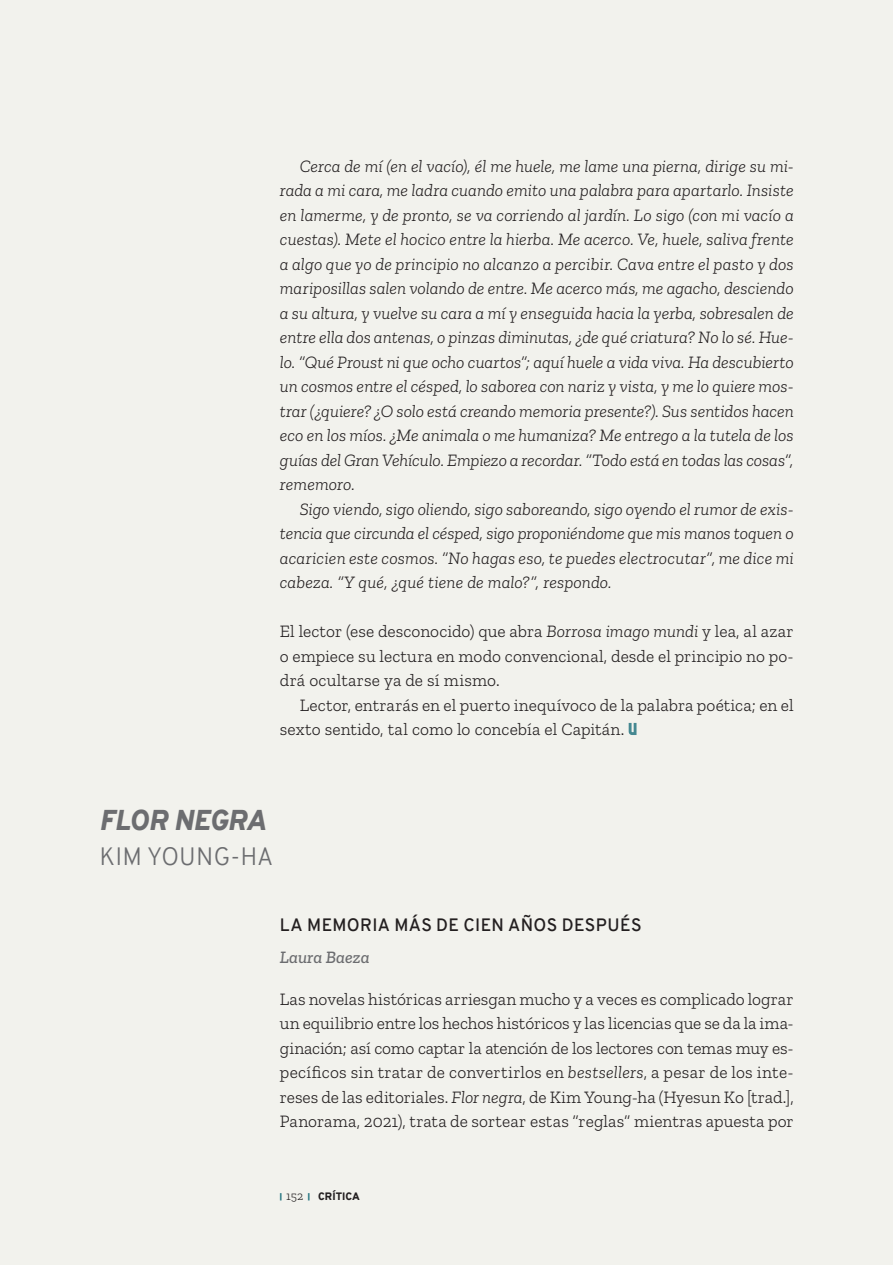
<style>
.page{position:relative;width:893px;height:1265px;background:#f2f2ed}
.page>*{position:absolute;margin:0;border:0;box-sizing:border-box;transform-origin:0 0}
.Reseña_título_genera{font:italic 900 28px "Overpass";letter-spacing:.01em;color:#6c6d70}
.Reseña_subtítulo_gen{font:300 24.5px "Overpass";letter-spacing:.01em;color:#6c6d70}
.Cuerpo_del_texto{font:italic 300 17.5px/24.5px "Zilla Slab";color:#231f20;text-align:justify}
.Cuerpo_del_texto-2{font:300 17.5px/24.5px "Zilla Slab";letter-spacing:.005em;color:#231f20;text-align:justify}
.Reseña_subtítulo{font:600 17.5px "Overpass";letter-spacing:.02em;color:#231f20}
.Reseña_autor{font:italic 500 17.5px "Zilla Slab";color:#6c6d70}
.t1{font:900 10.5px "Overpass";letter-spacing:.01em;color:#231f20}
.s1{font-style:italic}
.s2{font-family:"Zilla Slab";font-weight:300;font-size:12.25px}
</style>
<div class="page">
<svg style="left:280px;top:1193px;width:2px;height:7px"></svg>
<svg style="left:308px;top:1193px;width:2px;height:7px"></svg>
<svg style="left:629px;top:723px;width:7px;height:12px"></svg>
<p class="Cuerpo_del_texto" style="left:280px;top:154px;width:515px;text-indent:20px">Cerca de mí (en el vacío), él me huele, me lame una pierna, dirige su mi&shy;rada a mi cara, me ladra cuando emito una palabra para apartarlo. Insiste en lamerme, y de pronto, se va corriendo al jardín. Lo sigo (con mi vacío a cuestas). Mete el hocico entre la hierba. Me acerco. Ve, huele, saliva frente a algo que yo de principio no alcanzo a percibir. Cava entre el pasto y dos mariposillas salen volando de entre. Me acerco más, me agacho, desciendo a su altura, y vuelve su cara a mí y enseguida hacia la yerba, sobresalen de entre ella dos antenas, o pinzas diminutas, ¿de qué criatura? No lo sé. Hue&shy;lo. “Qué Proust ni que ocho cuartos”; aquí huele a vida viva. Ha descubierto un cosmos entre el césped, lo saborea con nariz y vista, y me lo quiere mos&shy;trar (¿quiere? ¿O solo está creando memoria presente?). Sus sentidos hacen eco en los míos. ¿Me animala o me humaniza? Me entrego a la tutela de los guías del Gran Vehículo. Empiezo a recordar. “Todo está en todas las cosas”, rememoro.</p>
<p class="Cuerpo_del_texto" style="left:280px;top:497px;width:515px;text-indent:20px">Sigo viendo, sigo oliendo, sigo saboreando, sigo oyendo el rumor de exis&shy;tencia que circunda el césped, sigo proponiéndome que mis manos toquen o acaricien este cosmos. “No hagas eso, te puedes electrocutar”, me dice mi cabeza. “Y qué, ¿qué tiene de malo?”, respondo.</p>
<p class="Cuerpo_del_texto-2" style="left:280px;top:619px;width:515px">El lector (ese desconocido) que abra <span class="s1">Borrosa imago mundi</span> y lea, al azar o empiece su lectura en modo convencional, desde el principio no po&shy;drá ocultarse ya de sí mismo.</p>
<p class="Cuerpo_del_texto-2" style="left:280px;top:693px;width:515px;text-indent:20px">Lector, entrarás en el puerto inequívoco de la palabra poética; en el sexto sentido, tal como lo concebía el Capitán.</p>
<p class="Reseña_título_genera" style="left:99px;top:800px;width:168px">FLOR NEGRA</p>
<p class="Reseña_subtítulo_gen" style="left:99px;top:838px;width:176px">KIM YOUNG-HA</p>
<p class="Reseña_subtítulo" style="left:280px;top:912px;width:363px">LA MEMORIA MÁS DE CIEN AÑOS DESPUÉS</p>
<p class="Reseña_autor" style="left:280px;top:947px;width:91px">Laura Baeza</p>
<p class="Cuerpo_del_texto-2" style="left:280px;top:987px;width:515px">Las novelas históricas arriesgan mucho y a veces es complicado lograr un equilibrio entre los hechos históricos y las licencias que se da la ima&shy;ginación; así como captar la atención de los lectores con temas muy es&shy;pecíficos sin tratar de convertirlos en <span class="s1">bestsellers</span>, a pesar de los inte&shy;reses de las editoriales. <span class="s1">Flor negra</span>, de Kim Young-ha (Hyesun Ko [trad.], Panorama, 2021), trata de sortear estas “reglas” mientras apuesta por</p>
<p class="t1" style="left:286px;top:1189px;width:75px"><span class="s2">152</span> CRÍTICA</p>
</div>
